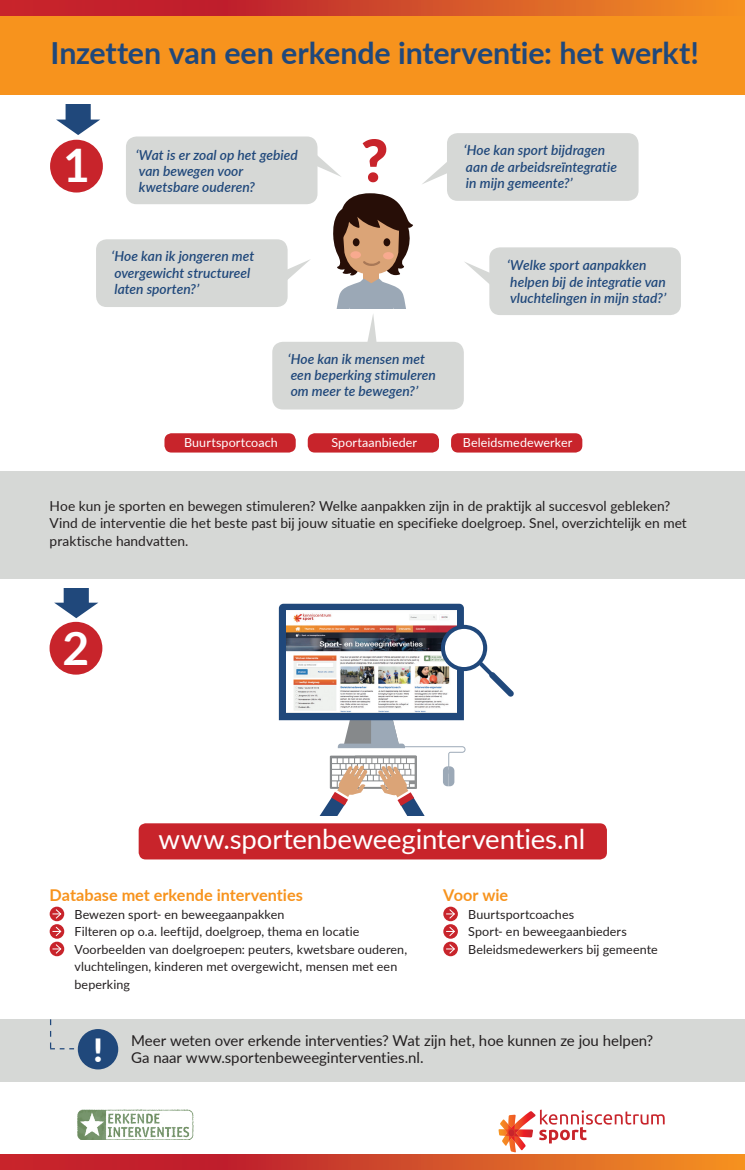
<style>
.page{position:relative;width:745px;height:1170px;background:#fff}
.page>*{position:absolute;margin:0;border:0;box-sizing:border-box;transform-origin:0 0}
.t1{font:900 58.25px "Lato";color:#c8242b}
.t2{font:700 46.25px "Lato";color:#fff}
.t3{font:900 32px "Lato";color:#fff}
.t4{font:700 30.38px "Lato";letter-spacing:-.005em;color:#20487b}
.t5{font:27.5px "Lato";letter-spacing:-.005em;color:#fff}
.t6{font:700 16.25px "Lato";color:#f7931d}
.t7{font:15px/17.5px "Lato";color:#231f20}
.t8{font:italic 600 13.75px/16.2px "Lato";letter-spacing:.005em;color:#20487b}
.t9{font:13.75px/17.5px "Lato";color:#231f20}
.t10{font:12.5px/17.5px "Lato";letter-spacing:.005em;color:#231f20}
.t11{font:12.5px "Lato";letter-spacing:.005em;color:#fff}
</style>
<div class="page">
<svg style="left:0;top:1154px;width:744px;height:15px;background:#d24929"></svg>
<div style="left:0;top:16px;width:744px;height:78px;background:#f7931d"></div>
<div style="left:0;top:1019px;width:744px;height:63px;background:#d6d8d6"></div>
<svg style="left:50px;top:1019px;width:31px;height:30px"></svg>
<div style="left:78px;top:1028px;width:40px;height:41px;background:#20487b;border-radius:50%"></div>
<svg style="left:50px;top:906px;width:14px;height:15px"></svg>
<svg style="left:52px;top:908px;width:10px;height:11px"></svg>
<div style="left:50px;top:924px;width:14px;height:14px;background:#c8242b;border-radius:50%"></div>
<svg style="left:52px;top:925px;width:10px;height:12px"></svg>
<svg style="left:50px;top:941px;width:14px;height:15px"></svg>
<svg style="left:52px;top:943px;width:10px;height:11px"></svg>
<svg style="left:443px;top:906px;width:14px;height:15px"></svg>
<svg style="left:446px;top:908px;width:9px;height:11px"></svg>
<svg style="left:443px;top:924px;width:14px;height:14px"></svg>
<svg style="left:446px;top:925px;width:9px;height:12px"></svg>
<svg style="left:443px;top:941px;width:14px;height:15px"></svg>
<svg style="left:446px;top:943px;width:9px;height:11px"></svg>
<div style="left:446px;top:133px;width:192px;height:68px;background:#d6d8d6;border-radius:11px"></div>
<svg style="left:422px;top:155px;width:25px;height:29px"></svg>
<svg style="left:0;top:0;width:744px;height:16px;background:#d24929"></svg>
<div style="left:489px;top:247px;width:191px;height:68px;background:#d6d8d6;border-radius:11px"></div>
<svg style="left:465px;top:261px;width:25px;height:29px"></svg>
<div style="left:96px;top:239px;width:191px;height:68px;background:#d6d8d6;border-radius:11px"></div>
<svg style="left:287px;top:259px;width:23px;height:29px"></svg>
<div style="left:126px;top:136px;width:191px;height:68px;background:#d6d8d6;border-radius:11px"></div>
<svg style="left:317px;top:148px;width:24px;height:29px"></svg>
<svg style="left:279px;top:603px;width:234px;height:212px"></svg>
<div style="left:50px;top:621px;width:52px;height:53px;background:#c8242b;border-radius:50%"></div>
<svg style="left:54px;top:588px;width:45px;height:30px"></svg>
<div style="left:50px;top:140px;width:53px;height:52px;background:#c8242b;border-radius:50%"></div>
<svg style="left:56px;top:105px;width:44px;height:30px"></svg>
<div style="left:138px;top:823px;width:468px;height:36px;background:#c8242b;border-radius:7px"></div>
<div style="left:164px;top:433px;width:131px;height:19px;background:#c8242b;border-radius:7px"></div>
<div style="left:451px;top:433px;width:131px;height:19px;background:#c8242b;border-radius:7px"></div>
<div style="left:307px;top:433px;width:131px;height:19px;background:#c8242b;border-radius:7px"></div>
<div style="left:0;top:471px;width:744px;height:107px;background:#d6d8d6"></div>
<div style="left:272px;top:342px;width:191px;height:67px;background:#d6d8d6;border-radius:11px"></div>
<svg style="left:333px;top:193px;width:80px;height:149px"></svg>
<svg style="left:498px;top:1109px;width:166px;height:43px"></svg>
<img style="left:78px;top:1109px;width:115px;height:29px">
<h3 class="t4" style="left:50px;top:31px;width:649px">Inzetten van een erkende interventie: het werkt!</h3>
<h2 class="t2" style="left:63px;top:131px;width:28px">1</h2>
<p class="t8" style="left:136px;top:146px;width:163px">‘Wat is er zoal op het gebied van bewegen voor kwetsbare ouderen?</p>
<p class="t8" style="left:111px;top:247px;width:144px">‘Hoe kan ik jongeren met overgewicht structureel laten sporten?’</p>
<h1 class="t1" style="left:360px;top:117px;width:29px">?</h1>
<p class="t8" style="left:287px;top:350px;width:149px">‘Hoe kan ik mensen met een beperking stimuleren om meer te bewegen?’</p>
<p class="t8" style="left:463px;top:142px;width:155px">‘Hoe kan sport bijdragen aan de arbeidsreïntegratie in mijn gemeente?’</p>
<p class="t8" style="left:506px;top:257px;width:160px">‘Welke sport aanpakken helpen bij de integratie van vluchtelingen in mijn stad?’</p>
<p class="t11" style="left:184px;top:433px;width:95px">Buurtsportcoach</p>
<p class="t11" style="left:331px;top:433px;width:87px">Sportaanbieder</p>
<p class="t11" style="left:462px;top:433px;width:111px">Beleidsmedewerker</p>
<p class="t9" style="left:50px;top:496px;width:638px">Hoe kun je sporten en bewegen stimuleren? Welke aanpakken zijn in de praktijk al succesvol gebleken?<br>Vind de interventie die het beste past bij jouw situatie en specifieke doelgroep. Snel, overzichtelijk en met praktische handvatten.</p>
<h2 class="t2" style="left:62px;top:613px;width:28px">2</h2>
<h3 class="t5" style="left:158px;top:819px;width:428px">www.sportenbeweeginterventies.nl</h3>
<p class="t6" style="left:50px;top:883px;width:254px">Database met erkende interventies</p>
<p class="t10" style="left:74px;top:904px;width:334px">Bewezen sport- en beweegaanpakken<br>Filteren op o.a. leeftijd, doelgroep, thema en locatie Voorbeelden van doelgroepen: peuters, kwetsbare ouderen, vluchtelingen, kinderen met overgewicht, mensen met een beperking</p>
<p class="t6" style="left:443px;top:883px;width:66px">Voor wie</p>
<p class="t10" style="left:468px;top:904px;width:191px">Buurtsportcoaches<br>Sport- en beweegaanbieders<br>Beleidsmedewerkers bij gemeente</p>
<h3 class="t3" style="left:93px;top:1025px;width:11px">!</h3>
<p class="t7" style="left:131px;top:1030px;width:523px">Meer weten over erkende interventies? Wat zijn het, hoe kunnen ze jou helpen?<br>Ga naar www.sportenbeweeginterventies.nl.</p>
</div>
